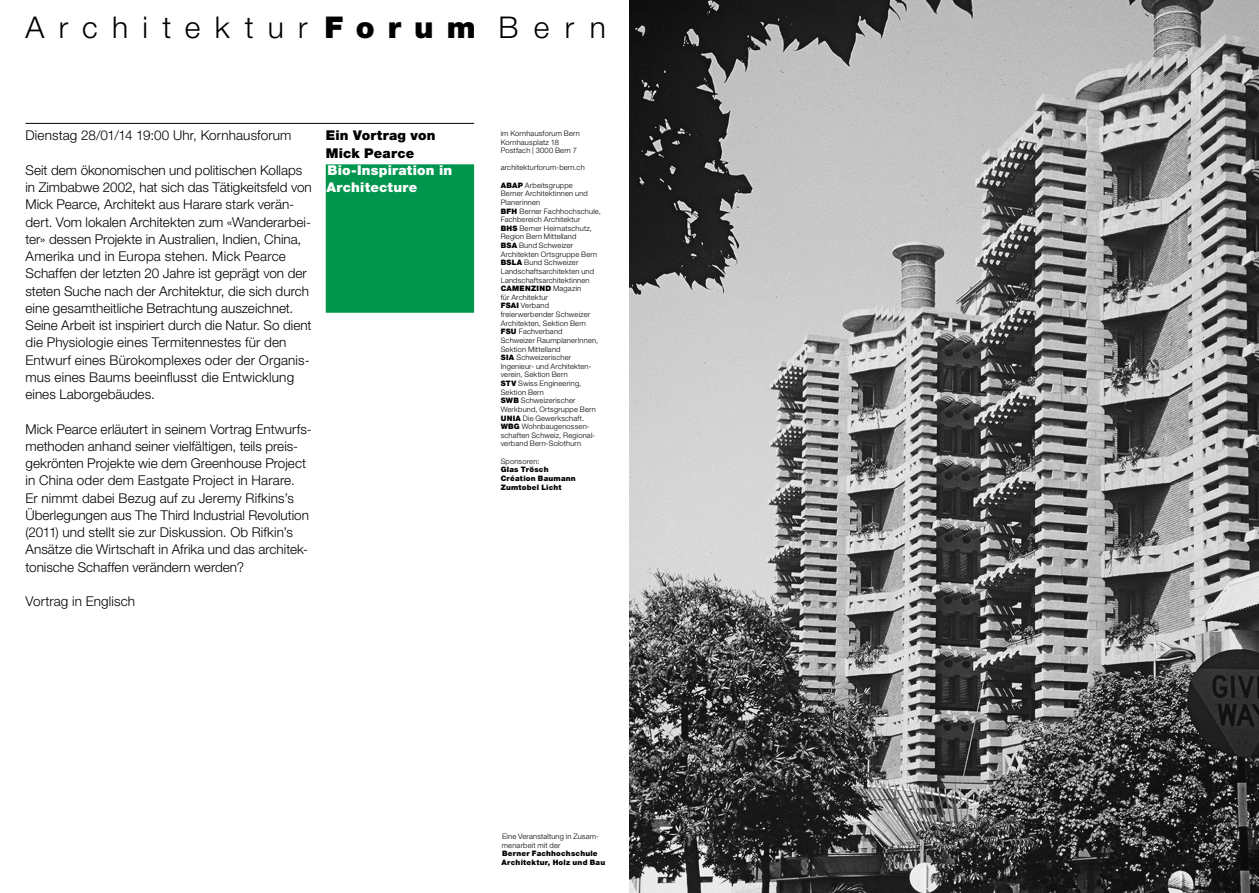
<style>
.page{position:relative;width:1259px;height:893px;background:#fff}
.page>*{position:absolute;margin:0;border:0;box-sizing:border-box;transform-origin:0 0}
.t1{font:300 30px "Helvetica Neue LT Std";letter-spacing:.475em;color:#000}
.t2{font:300 13.5px/17.2px "Helvetica Neue LT Std";color:#000}
.t3{font:900 13.5px/17.2px "Helvetica Neue LT Std";letter-spacing:.015em;color:#fff}
.t4{font:900 13.5px/17.2px "Helvetica Neue LT Std";letter-spacing:.015em;color:#000}
.t5{font:300 7.5px/8.7px "Helvetica Neue LT Std";letter-spacing:.025em;color:#000}
.t6{font:900 7.5px/8.7px "Helvetica Neue LT Std";letter-spacing:.025em;color:#000}
.s1{font-weight:900}
</style>
<div class="page">
<div style="left:326px;top:165px;width:147px;height:147px;background:#00964e"></div>
<div style="left:326px;top:164px;width:148px;height:149px;border:2px solid #00964e"></div>
<hr style="left:26px;top:123px;width:448px;height:1px;background:#000">
<img style="left:629px;top:0;width:630px;height:893px">
<h1 class="t1" style="left:26px;top:9px;width:582px">Architektur<span class="s1">Forum</span> Bern</h1>
<p class="t2" style="left:26px;top:127px;width:267px">Dienstag 28/01/14 19:00 Uhr, Kornhausforum</p>
<p class="t2" style="left:26px;top:161px;width:288px">Seit dem ökonomischen und politischen Kollaps in Zimbabwe 2002, hat sich das Tätigkeitsfeld von Mick Pearce, Architekt aus Harare stark verän&shy;dert. Vom lokalen Architekten zum «Wanderarbei&shy;ter» dessen Projekte in Australien, Indien, China, Amerika und in Europa stehen. Mick Pearce Schaffen der letzten 20 Jahre ist geprägt von der steten Suche nach der Architektur, die sich durch eine gesamtheitliche Betrachtung auszeichnet.<br>Seine Arbeit ist inspiriert durch die Natur. So dient die Physiologie eines Termitennestes für den Entwurf eines Bürokomplexes oder der Organis&shy;mus eines Baums beeinflusst die Entwicklung eines Laborgebäudes.</p>
<p class="t2" style="left:26px;top:420px;width:288px">Mick Pearce erläutert in seinem Vortrag Entwurfs&shy;methoden anhand seiner vielfältigen, teils preis&shy;gekrönten Projekte wie dem Greenhouse Project in China oder dem Eastgate Project in Harare.<br>Er nimmt dabei Bezug auf zu Jeremy Rifkins’s Überlegungen aus The Third Industrial Revolution (2011) und stellt sie zur Diskussion. Ob Rifkin’s Ansätze die Wirtschaft in Afrika und das architek&shy;tonische Schaffen verändern werden?</p>
<p class="t2" style="left:26px;top:592px;width:111px">Vortrag in Englisch</p>
<p class="t4" style="left:326px;top:127px;width:111px">Ein Vortrag von<br>Mick Pearce</p>
<p class="t3" style="left:326px;top:161px;width:127px">Bio-Inspiration in<br>Architecture</p>
<p class="t5" style="left:501px;top:129px;width:81px">im Kornhausforum Bern<br>Kornhausplatz 18<br>Postfach | 3000 Bern 7</p>
<p class="t5" style="left:501px;top:163px;width:85px">architekturforum-bern.ch</p>
<p class="t5" style="left:501px;top:181px;width:102px"><span class="s1">ABAP</span> Arbeitsgruppe<br>Berner Architektinnen und<br>Planerinnen<br><span class="s1">BFH</span> Berner Fachhochschule,<br>Fachbereich Architektur<br><span class="s1">BHS</span> Berner Heimatschutz,<br>Region Bern Mittelland<br><span class="s1">BSA</span> Bund Schweizer<br>Architekten Ortsgruppe Bern<br><span class="s1">BSLA</span> Bund Schweizer<br>Landschaftsarchitekten und<br>Landschaftsarchitektinnen<br><span class="s1">CAMENZIND</span> Magazin<br>für Architektur<br><span class="s1">FSAI</span> Verband freierwerbender Schweizer<br>Architekten, Sektion Bern<br><span class="s1">FSU</span> Fachverband<br>Schweizer RaumplanerInnen,<br>Sektion Mittelland<br><span class="s1">SIA</span> Schweizerischer<br>Ingenieur- und Architekten&shy;verein, Sektion Bern<br><span class="s1">STV</span> Swiss Engineering,<br>Sektion Bern<br><span class="s1">SWB</span> Schweizerischer<br>Werkbund, Ortsgruppe Bern<br><span class="s1">UNIA</span> Die Gewerkschaft.<br><span class="s1">WBG</span> Wohnbaugenossen&shy;schaften Schweiz, Regional&shy;verband Bern-Solothurn</p>
<p class="t5" style="left:501px;top:457px;width:40px">Sponsoren:</p>
<p class="t6" style="left:501px;top:465px;width:76px">Glas Trösch<br>Création Baumann<br>Zumtobel Licht</p>
<p class="t5" style="left:502px;top:832px;width:99px">Eine Veranstaltung in Zusam&shy;menarbeit mit der</p>
<p class="t6" style="left:501px;top:849px;width:105px">Berner Fachhochschule<br>Architektur, Holz und Bau</p>
</div>
